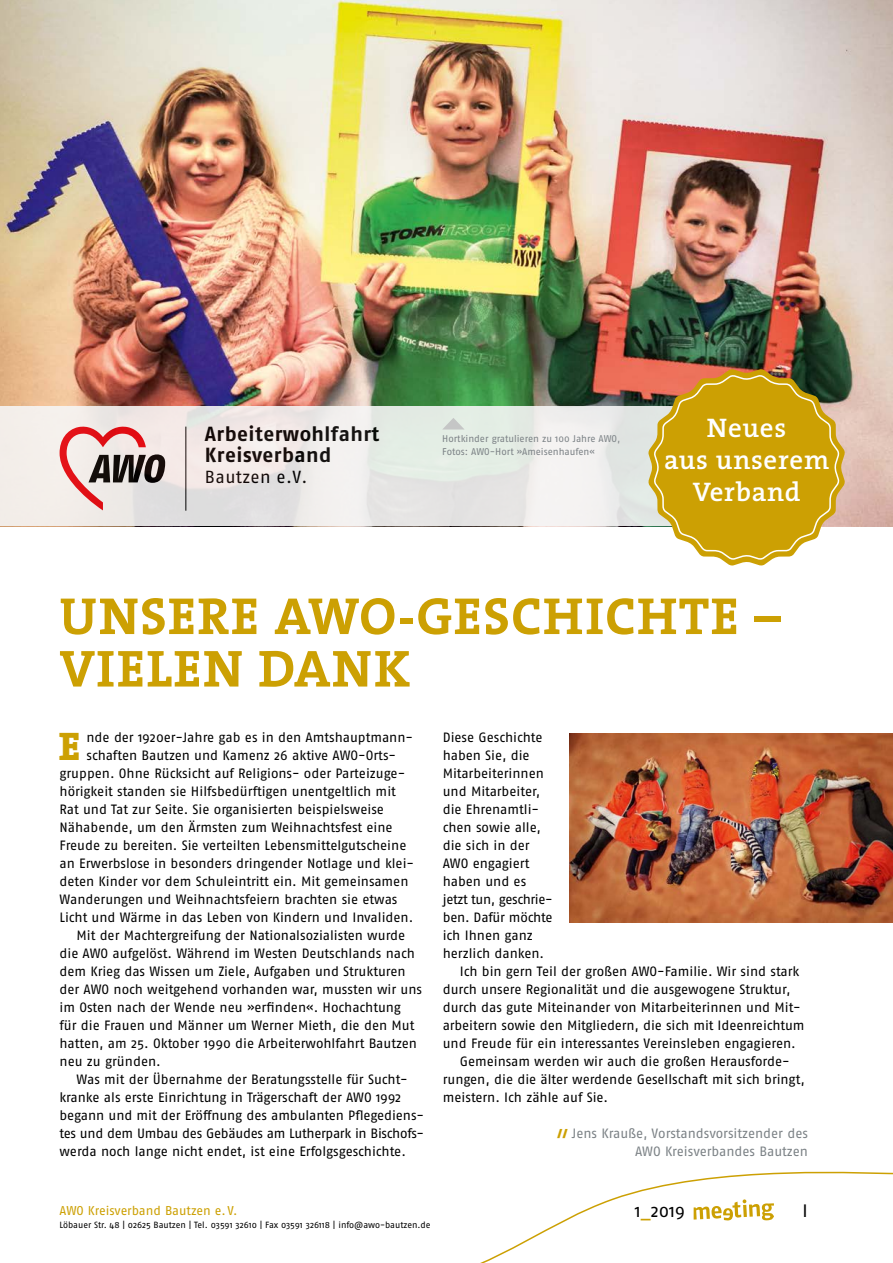
<style>
.page{position:relative;width:893px;height:1263px;background:#fff}
.page>*{position:absolute;margin:0;border:0;box-sizing:border-box;transform-origin:0 0}
.t1{font:700 52.5px/52.5px "The Serif";letter-spacing:.025em;color:#cca003}
.t2{font:800 40.2px "The Serif";color:#cca003}
.t3{font:600 27px/32.4px "The Serif";letter-spacing:.025em;color:#fff;text-align:center}
.t4{font:20.4px/20.9px "Fago No Bold Tf";letter-spacing:.02em;color:#000}
.t5{font:18px "Fago No";color:#000}
.t6{font:17.55px "Fago No Regular Tf";letter-spacing:.02em;color:#000}
.t7{font:13.5px "Fago No";letter-spacing:-.005em;color:#000}
.t8{font:13.5px/18px "Fago No";letter-spacing:-.005em;color:#7c8286;text-align:right}
.t9{font:13.5px "Fago No";letter-spacing:-.025em;color:#000}
.t10{font:13.5px "Fago No";letter-spacing:-.03em;color:#000}
.t11{font:12.75px "Fago No";letter-spacing:-.005em;color:#cca003}
.t12{font:9.75px/13.5px "Fago No";color:#7c8286}
.t13{font:9px "Fago No";letter-spacing:-.01em;color:#000}
.s1{font-family:"Fago Ex";font-weight:900;font-size:12.75px;color:#cca003}
.s2{color:#cca003}
</style>
<div class="page">
<img style="left:0;top:0;width:893px;height:526px">
<img style="left:570px;top:734px;width:323px;height:188px">
<div style="left:0;top:407px;width:795px;height:119px;background:linear-gradient(to bottom,#edede8,#e9e7e6)"></div>
<svg style="left:60px;top:425px;width:105px;height:85px;background:#cbaaa8"></svg>
<hr style="left:185px;top:427px;width:1px;height:84px;background:#000">
<svg style="left:648px;top:369px;width:197px;height:197px;background:#cca732"></svg>
<svg style="left:442px;top:418px;width:23px;height:11px"></svg>
<svg style="left:480px;top:1171px;width:413px;height:92px"></svg>
<h3 class="t4" style="left:205px;top:423px;width:176px">Arbeiterwohlfahrt<br>Kreisverband</h3>
<p class="t6" style="left:205px;top:466px;width:104px">Bautzen e.V.</p>
<p class="t12" style="left:442px;top:432px;width:179px">Hortkinder gratulieren zu 100 Jahre AWO,<br>Fotos: AWO-Hort »Ameisenhaufen«</p>
<h3 class="t3" style="left:664px;top:411px;width:167px">Neues<br>aus unserem<br>Verband</h3>
<h1 class="t1" style="left:60px;top:589px;width:722px">UNSERE AWO-GESCHICHTE –<br>VIELEN DANK</h1>
<h2 class="t2" style="left:59px;top:713px;width:23px">E</h2>
<p class="t7" style="left:86px;top:730px;width:328px">nde der 1920er-Jahre gab es in den Amtshauptmann-</p>
<p class="t7" style="left:86px;top:748px;width:309px">schaften Bautzen und Kamenz 26 aktive AWO-Orts-</p>
<p class="t7" style="left:60px;top:766px;width:345px">gruppen. Ohne Rücksicht auf Religions- oder Parteizuge-</p>
<p class="t7" style="left:60px;top:784px;width:338px">hörigkeit standen sie Hilfsbedürftigen unentgeltlich mit</p>
<p class="t7" style="left:60px;top:802px;width:326px">Rat und Tat zur Seite. Sie organisierten beispielsweise</p>
<p class="t7" style="left:60px;top:820px;width:335px">Nähabende, um den Ärmsten zum Weihnachtsfest eine</p>
<p class="t7" style="left:60px;top:838px;width:348px">Freude zu bereiten. Sie verteilten Lebensmittelgutscheine</p>
<p class="t7" style="left:60px;top:856px;width:356px">an Erwerbslose in besonders dringender Notlage und klei-</p>
<p class="t7" style="left:60px;top:874px;width:350px">deten Kinder vor dem Schuleintritt ein. Mit gemeinsamen</p>
<p class="t7" style="left:60px;top:892px;width:339px">Wanderungen und Weihnachtsfeiern brachten sie etwas</p>
<p class="t7" style="left:60px;top:910px;width:355px">Licht und Wärme in das Leben von Kindern und Invaliden.</p>
<p class="t7" style="left:77px;top:928px;width:330px">Mit der Machtergreifung der Nationalsozialisten wurde</p>
<p class="t7" style="left:60px;top:946px;width:357px">die AWO aufgelöst. Während im Westen Deutschlands nach</p>
<p class="t7" style="left:60px;top:964px;width:348px">dem Krieg das Wissen um Ziele, Aufgaben und Strukturen</p>
<p class="t7" style="left:60px;top:982px;width:364px">der AWO noch weitgehend vorhanden war, mussten wir uns</p>
<p class="t7" style="left:60px;top:1000px;width:343px">im Osten nach der Wende neu »erfinden«. Hochachtung</p>
<p class="t7" style="left:60px;top:1018px;width:356px">für die Frauen und Männer um Werner Mieth, die den Mut</p>
<p class="t7" style="left:60px;top:1036px;width:359px">hatten, am 25. Oktober 1990 die Arbeiterwohlfahrt Bautzen</p>
<p class="t7" style="left:60px;top:1054px;width:103px">neu zu gründen.</p>
<p class="t7" style="left:77px;top:1072px;width:333px">Was mit der Übernahme der Beratungsstelle für Sucht-</p>
<p class="t7" style="left:60px;top:1090px;width:343px">kranke als erste Einrichtung in Trägerschaft der AWO 1992</p>
<p class="t7" style="left:60px;top:1108px;width:366px">begann und mit der Eröffnung des ambulanten Pflegediens-</p>
<p class="t9" style="left:60px;top:1126px;width:366px">tes und dem Umbau des Gebäudes am Lutherpark in Bischofs-</p>
<p class="t7" style="left:60px;top:1144px;width:348px">werda noch lange nicht endet, ist eine Erfolgsgeschichte.</p>
<p class="t7" style="left:443px;top:730px;width:101px">Diese Geschichte</p>
<p class="t7" style="left:443px;top:748px;width:88px">haben Sie, die</p>
<p class="t7" style="left:443px;top:765px;width:103px">Mitarbeiterinnen</p>
<p class="t7" style="left:443px;top:783px;width:99px">und Mitarbeiter,</p>
<p class="t7" style="left:443px;top:801px;width:98px">die Ehrenamtli-</p>
<p class="t7" style="left:443px;top:819px;width:100px">chen sowie alle,</p>
<p class="t7" style="left:443px;top:837px;width:88px">die sich in der</p>
<p class="t7" style="left:443px;top:855px;width:88px">AWO engagiert</p>
<p class="t7" style="left:443px;top:873px;width:85px">haben und es</p>
<p class="t10" style="left:443px;top:891px;width:112px">jetzt tun, geschrie-</p>
<p class="t7" style="left:443px;top:909px;width:111px">ben. Dafür möchte</p>
<p class="t7" style="left:443px;top:927px;width:92px">ich Ihnen ganz</p>
<p class="t7" style="left:443px;top:945px;width:103px">herzlich danken.</p>
<p class="t7" style="left:460px;top:963px;width:341px">Ich bin gern Teil der großen AWO-Familie. Wir sind stark</p>
<p class="t7" style="left:443px;top:981px;width:349px">durch unsere Regionalität und die ausgewogene Struktur,</p>
<p class="t7" style="left:443px;top:999px;width:360px">durch das gute Miteinander von Mitarbeiterinnen und Mit-</p>
<p class="t7" style="left:443px;top:1017px;width:363px">arbeitern sowie den Mitgliedern, die sich mit Ideenreichtum</p>
<p class="t7" style="left:443px;top:1035px;width:355px">und Freude für ein interessantes Vereinsleben engagieren.</p>
<p class="t7" style="left:460px;top:1053px;width:331px">Gemeinsam werden wir auch die großen Herausforde-</p>
<p class="t7" style="left:443px;top:1071px;width:364px">rungen, die die älter werdende Gesellschaft mit sich bringt,</p>
<p class="t7" style="left:443px;top:1089px;width:167px">meistern. Ich zähle auf Sie.</p>
<p class="t8" style="left:557px;top:1124px;width:252px"><span class="s1">//</span> Jens Krauße, Vorstandsvorsitzender des<br>AWO Kreisverbandes Bautzen</p>
<p class="t11" style="left:60px;top:1203px;width:179px">AWO Kreisverband Bautzen e.V.</p>
<h3 class="t5" style="left:635px;top:1200px;width:52px">1<span class="s2">_</span>2019</h3>
<p class="t13" style="left:60px;top:1220px;width:372px">Löbauer Str. 48 | 02625 Bautzen | Tel. 03591 32610 | Fax 03591 326118 | info@awo-bautzen.de</p>
<h3 class="t5" style="left:802px;top:1200px;width:7px">I</h3>
</div>
